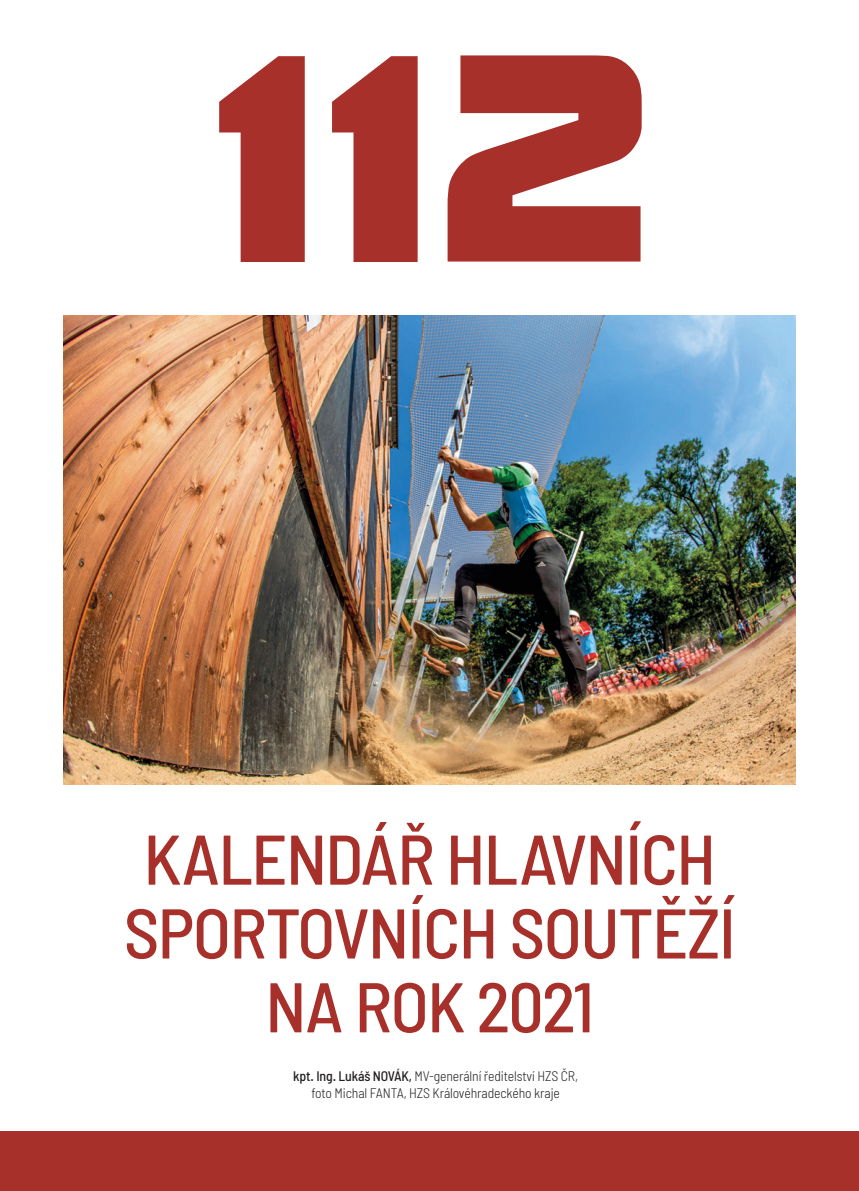
<style>
.page{position:relative;width:859px;height:1191px;background:#fff}
.page>*{position:absolute;margin:0;border:0;box-sizing:border-box;transform-origin:0 0}
.t1{font:271.95px "Bolt Boold ICG";color:#a8302b}
.HL_33{font:500 semi-condensed 70.05px/73.8px "Barlow";letter-spacing:-.02em;color:#a8302b}
.autor{font:300 semi-condensed 13.8px "Barlow";letter-spacing:-.01em;color:#231f20}
.s1{font-weight:500}
</style>
<div class="page">
<div style="left:0;top:1131px;width:859px;height:60px;background:#a8302b"></div>
<img style="left:64px;top:316px;width:731px;height:469px">
<p class="t1" style="left:208px;top:-13px;width:448px">112</p>
<p class="HL_33" style="left:124px;top:820px;width:614px">KALENDÁŘ HLAVNÍCH<br>SPORTOVNÍCH SOUTĚŽÍ</p>
<p class="HL_33" style="left:265px;top:968px;width:330px">NA ROK 2021</p>
<p class="autor" style="left:293px;top:1067px;width:286px"><span class="s1">kpt. Ing. Lukáš NOVÁK,</span> MV-generální ředitelství HZS ČR,</p>
<p class="autor" style="left:311px;top:1084px;width:250px">foto Michal FANTA, HZS Královéhradeckého kraje</p>
</div>
